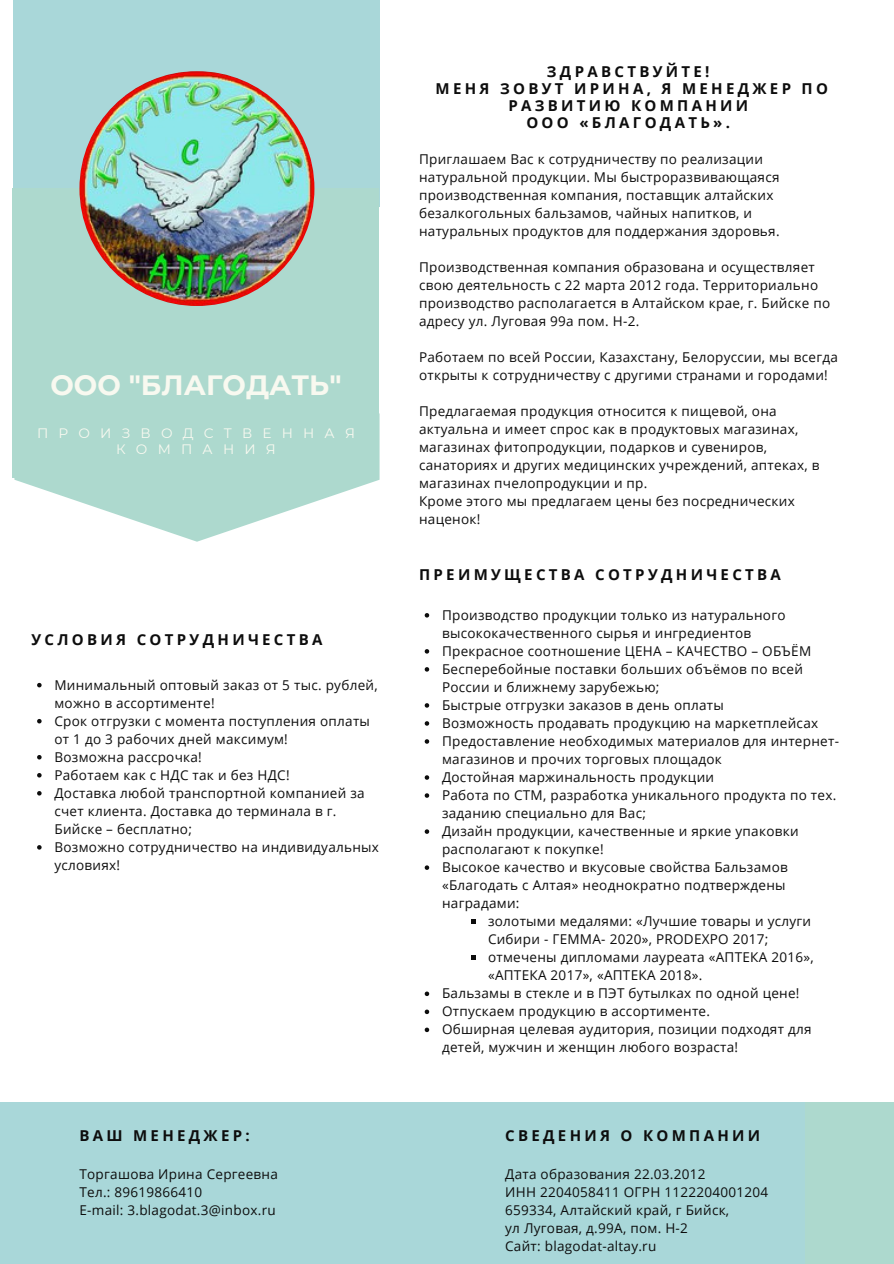
<style>
.page{position:relative;width:894px;height:1264px;background:#fff}
.page>*{position:absolute;margin:0;border:0;box-sizing:border-box;transform-origin:0 0}
.t1{font:700 27.9px "Montserrat";color:#f8f9f0}
.t2{font:700 15px/17px "Open Sans";letter-spacing:.22em;color:#0d0d0d;text-align:center}
.t3{font:13.65px/15.8px "Montserrat";letter-spacing:.745em;color:#f8f9f0;text-align:center}
.t4{font:13.5px/18px "Open Sans";letter-spacing:.02em;color:#0d0d0d}
</style>
<div class="page">
<div style="left:14px;top:0;width:366px;height:206px;background:#a9d7d9"></div>
<svg style="left:14px;top:478px;width:365px;height:63px;fill:#add9ce"></svg>
<div style="left:13px;top:188px;width:366px;height:290px;background:#add9ce"></div>
<svg style="left:424px;top:613px;width:5px;height:4px"></svg>
<svg style="left:424px;top:649px;width:5px;height:4px"></svg>
<svg style="left:424px;top:667px;width:5px;height:4px"></svg>
<svg style="left:424px;top:703px;width:5px;height:4px"></svg>
<svg style="left:424px;top:721px;width:5px;height:4px"></svg>
<svg style="left:424px;top:739px;width:5px;height:4px"></svg>
<svg style="left:424px;top:775px;width:5px;height:4px"></svg>
<svg style="left:424px;top:793px;width:5px;height:4px"></svg>
<svg style="left:424px;top:829px;width:5px;height:4px"></svg>
<svg style="left:424px;top:865px;width:5px;height:4px"></svg>
<svg style="left:471px;top:919px;width:4px;height:5px"></svg>
<svg style="left:471px;top:955px;width:4px;height:5px"></svg>
<svg style="left:424px;top:991px;width:5px;height:5px"></svg>
<svg style="left:424px;top:1009px;width:5px;height:5px"></svg>
<svg style="left:424px;top:1027px;width:5px;height:5px"></svg>
<div style="left:0;top:1102px;width:893px;height:161px;background:#a9d7d9"></div>
<img style="left:79px;top:71px;width:235px;height:235px;border-radius:50%">
<div style="left:804px;top:1102px;width:89px;height:161px;background:#add9ce"></div>
<svg style="left:37px;top:683px;width:5px;height:4px"></svg>
<svg style="left:37px;top:719px;width:5px;height:4px"></svg>
<svg style="left:37px;top:755px;width:5px;height:4px"></svg>
<svg style="left:37px;top:773px;width:5px;height:4px"></svg>
<svg style="left:37px;top:791px;width:5px;height:4px"></svg>
<svg style="left:37px;top:845px;width:5px;height:4px"></svg>
<p class="t1" style="left:50px;top:368px;width:292px">ООО "БЛАГОДАТЬ"</p>
<p class="t3" style="left:37px;top:425px;width:319px">ПРОИЗВОДСТВЕННАЯ<br>КОМПАНИЯ</p>
<p class="t2" style="left:31px;top:631px;width:292px">УСЛОВИЯ СОТРУДНИЧЕСТВА</p>
<p class="t4" style="left:54px;top:675px;width:324px">Минимальный оптовый заказ от 5 тыс. рублей, можно в ассортименте!</p>
<p class="t4" style="left:54px;top:711px;width:317px">Срок отгрузки с момента поступления оплаты от 1 до 3 рабочих дней максимум!</p>
<p class="t4" style="left:54px;top:747px;width:149px">Возможна рассрочка!</p>
<p class="t4" style="left:54px;top:765px;width:236px">Работаем как с НДС так и без НДС!</p>
<p class="t4" style="left:54px;top:783px;width:311px">Доставка любой транспортной компанией за счет клиента. Доставка до терминала в г.<br>Бийске – бесплатно;</p>
<p class="t4" style="left:54px;top:837px;width:326px">Возможно сотрудничество на индивидуальных условиях!</p>
<p class="t2" style="left:79px;top:1126px;width:172px">ВАШ МЕНЕДЖЕР:</p>
<p class="t4" style="left:79px;top:1165px;width:200px">Торгашова Ирина Сергеевна</p>
<p class="t4" style="left:79px;top:1183px;width:124px">Тел.: 89619866410</p>
<p class="t4" style="left:79px;top:1201px;width:198px">E-mail: 3.blagodat.3@inbox.ru</p>
<p class="t2" style="left:546px;top:63px;width:164px">ЗДРАВСТВУЙТЕ!</p>
<p class="t2" style="left:435px;top:80px;width:394px">МЕНЯ ЗОВУТ ИРИНА, Я МЕНЕДЖЕР ПО<br>РАЗВИТИЮ КОМПАНИИ</p>
<p class="t2" style="left:526px;top:114px;width:205px">ООО «БЛАГОДАТЬ».</p>
<p class="t4" style="left:419px;top:149px;width:362px">Приглашаем Вас к сотрудничеству по реализации натуральной продукции. Мы быстроразвивающаяся производственная компания, поставщик алтайских безалкогольных бальзамов, чайных напитков, и натуральных продуктов для поддержания здоровья.</p>
<p class="t4" style="left:419px;top:258px;width:412px">Производственная компания образована и осуществляет свою деятельность с 22 марта 2012 года. Территориально производство располагается в Алтайском крае, г. Бийске по адресу ул. Луговая 99а пом. Н-2.</p>
<p class="t4" style="left:419px;top:348px;width:420px">Работаем по всей России, Казахстану, Белоруссии, мы всегда открыты к сотрудничеству с другими странами и городами!</p>
<p class="t4" style="left:419px;top:402px;width:402px">Предлагаемая продукция относится к пищевой, она актуальна и имеет спрос как в продуктовых магазинах, магазинах фитопродукции, подарков и сувениров, санаториях и других медицинских учреждений, аптеках, в магазинах пчелопродукции и пр.</p>
<p class="t4" style="left:419px;top:492px;width:377px">Кроме этого мы предлагаем цены без посреднических наценок!</p>
<p class="t2" style="left:419px;top:566px;width:363px">ПРЕИМУЩЕСТВА СОТРУДНИЧЕСТВА</p>
<p class="t4" style="left:442px;top:605px;width:345px">Производство продукции только из натурального высококачественного сырья и ингредиентов</p>
<p class="t4" style="left:442px;top:641px;width:370px">Прекрасное соотношение ЦЕНА – КАЧЕСТВО – ОБЪЁМ</p>
<p class="t4" style="left:442px;top:659px;width:362px">Бесперебойные поставки больших объёмов по всей<br>России и ближнему зарубежью;</p>
<p class="t4" style="left:442px;top:695px;width:283px">Быстрые отгрузки заказов в день оплаты</p>
<p class="t4" style="left:442px;top:713px;width:377px">Возможность продавать продукцию на маркетплейсах</p>
<p class="t4" style="left:442px;top:731px;width:398px">Предоставление необходимых материалов для интернет&shy;магазинов и прочих торговых площадок</p>
<p class="t4" style="left:442px;top:767px;width:273px">Достойная маржинальность продукции</p>
<p class="t4" style="left:442px;top:785px;width:395px">Работа по СТМ, разработка уникального продукта по тех. заданию специально для Вас;</p>
<p class="t4" style="left:442px;top:821px;width:358px">Дизайн продукции, качественные и яркие упаковки располагают к покупке!</p>
<p class="t4" style="left:442px;top:857px;width:347px">Высокое качество и вкусовые свойства Бальзамов «Благодать с Алтая» неоднократно подтверждены наградами:</p>
<p class="t4" style="left:488px;top:912px;width:324px">золотыми медалями: «Лучшие товары и услуги<br>Сибири - ГЕММА- 2020», PRODEXPO 2017;</p>
<p class="t4" style="left:488px;top:948px;width:327px">отмечены дипломами лауреата «АПТЕКА 2016», «АПТЕКА 2017», «АПТЕКА 2018».</p>
<p class="t4" style="left:442px;top:984px;width:359px">Бальзамы в стекле и в ПЭТ бутылках по одной цене!</p>
<p class="t4" style="left:442px;top:1002px;width:269px">Отпускаем продукцию в ассортименте.</p>
<p class="t4" style="left:442px;top:1020px;width:371px">Обширная целевая аудитория, позиции подходят для детей, мужчин и женщин любого возраста!</p>
<p class="t2" style="left:505px;top:1126px;width:256px">СВЕДЕНИЯ О КОМПАНИИ</p>
<p class="t4" style="left:505px;top:1165px;width:202px">Дата образования 22.03.2012</p>
<p class="t4" style="left:505px;top:1183px;width:264px">ИНН 2204058411 ОГРН 1122204001204</p>
<p class="t4" style="left:505px;top:1201px;width:225px">659334, Алтайский край, г Бийск,</p>
<p class="t4" style="left:505px;top:1219px;width:184px">ул Луговая, д.99А, пом. Н-2</p>
<p class="t4" style="left:505px;top:1237px;width:153px">Сайт: blagodat-altay.ru</p>
</div>
